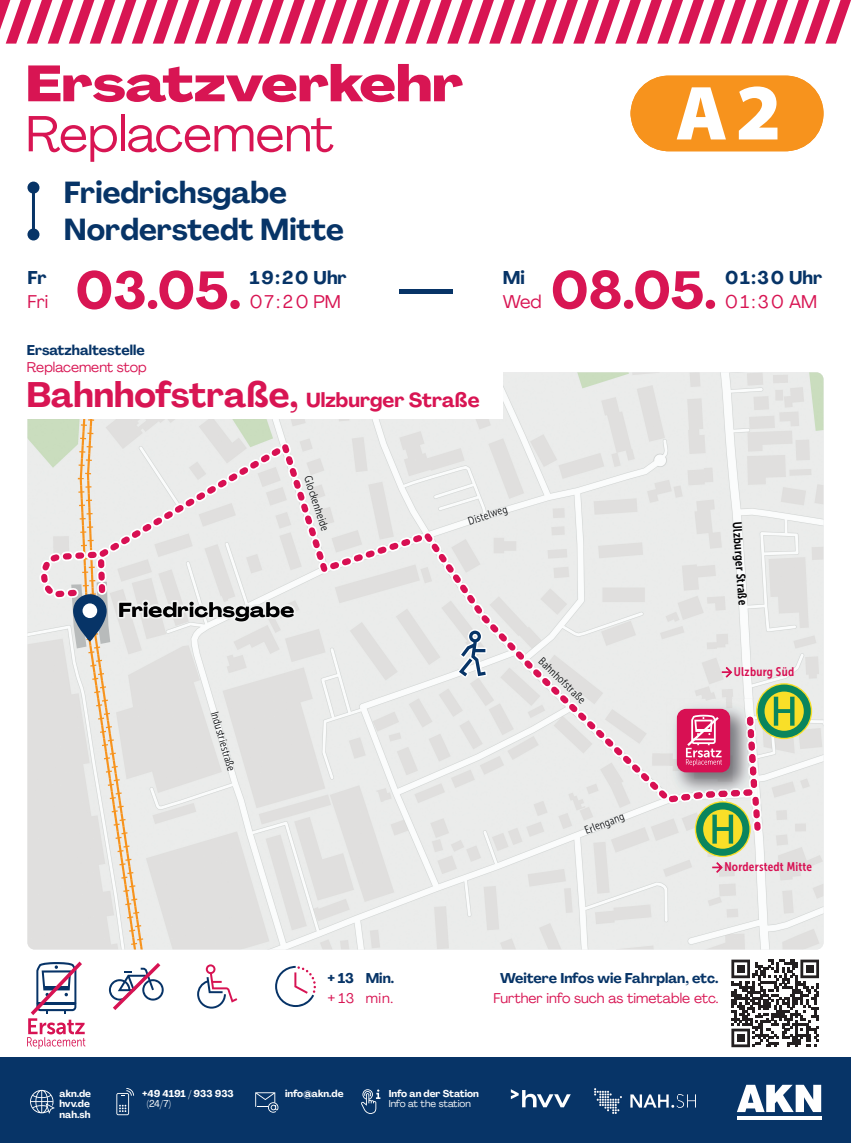
<style>
.page{position:relative;width:851px;height:1143px;background:#fff}
.page>*{position:absolute;margin:0;border:0;box-sizing:border-box;transform-origin:0 0}
.t1{font:700 52px "PP Agrandir";color:#d81553}
.t2{font:800 expanded 50px "PP Agrandir";color:#d81553}
.t3{font:50px "PP Agrandir";color:#d81553}
.t4{font:700 30px/37.5px "PP Agrandir";color:#073467}
.t5{font:700 20px "PP Agrandir";color:#d81553}
.t6{font:700 expanded 19.4px "PP Agrandir";letter-spacing:.02em;color:#000001}
.t7{font:700 18.25px "PP Agrandir";color:#073467}
.t8{font:18.25px "PP Agrandir";color:#d81553}
.t9{font:700 14px "PP Agrandir";color:#073467}
.t10{font:14px "PP Agrandir";color:#d81553}
.t11{font:12.45px "Museo Sans Cond 700";letter-spacing:.02em;color:#d81053}
.t12{font:12.45px "Museo Sans Cond 700";color:#000001}
.t13{font:11.05px "Museo Sans Cond 300";color:#0b0d0f}
.t14{font:700 9.85px/10.2px "PP Agrandir";color:#fff}
.t15{font:9.85px "PP Agrandir";color:#fff}
.s1{font-size:35px}
</style>
<div class="page">
<div style="left:0;top:1057px;width:850px;height:85px;background:#073467"></div>
<img style="left:594px;top:1088px;width:101px;height:26px">
<svg style="left:510px;top:1089px;width:60px;height:18px"></svg>
<svg style="left:0;top:0;width:850px;height:44px"></svg>
<svg style="left:737px;top:1084px;width:84px;height:27px"></svg>
<svg style="left:737px;top:1116px;width:84px;height:3px"></svg>
<svg style="left:731px;top:959px;width:87px;height:88px"></svg>
<div style="left:736px;top:964px;width:8px;height:8px;background:#231f20"></div>
<div style="left:805px;top:964px;width:8px;height:8px;background:#231f20"></div>
<div style="left:736px;top:1033px;width:8px;height:8px;background:#231f20"></div>
<svg style="left:30px;top:1089px;width:25px;height:24px"></svg>
<svg style="left:116px;top:1088px;width:18px;height:27px"></svg>
<svg style="left:255px;top:1092px;width:23px;height:20px"></svg>
<svg style="left:361px;top:1089px;width:19px;height:24px"></svg>
<hr style="left:32px;top:187px;width:3px;height:47px;background:#073467">
<div style="left:27px;top:181px;width:12px;height:12px;background:#073467;border-radius:50%"></div>
<div style="left:27px;top:228px;width:12px;height:12px;background:#073467;border-radius:50%"></div>
<hr style="left:398px;top:290px;width:54px;height:4px;background:#073467">
<img style="left:27px;top:372px;width:796px;height:577px">
<svg style="left:712px;top:862px;width:10px;height:10px"></svg>
<svg style="left:296px;top:444px;width:456px;height:358px;background:#e9e6e6"></svg>
<img style="left:666px;top:698px;width:91px;height:97px">
<img style="left:666px;top:787px;width:88px;height:8px">
<img style="left:666px;top:789px;width:86px;height:11px">
<svg style="left:745px;top:684px;width:65px;height:105px;background:#bbd2a7"></svg>
<img style="left:745px;top:715px;width:12px;height:74px">
<img style="left:746px;top:716px;width:11px;height:71px">
<svg style="left:696px;top:795px;width:66px;height:60px;background:#a4bb7f"></svg>
<div style="left:676px;top:708px;width:54px;height:64px;background:#d81053;border-radius:9px"></div>
<svg style="left:685px;top:714px;width:36px;height:52px"></svg>
<svg style="left:32px;top:418px;width:264px;height:531px;background:#e2e0dd"></svg>
<div style="left:27px;top:371px;width:476px;height:47px;background:#fff"></div>
<svg style="left:630px;top:76px;width:193px;height:75px"></svg>
<svg style="left:109px;top:963px;width:55px;height:47px"></svg>
<svg style="left:197px;top:964px;width:40px;height:44px"></svg>
<svg style="left:275px;top:965px;width:41px;height:41px"></svg>
<svg style="left:27px;top:961px;width:58px;height:87px"></svg>
<h2 class="t2" style="left:26px;top:52px;width:439px">Ersatzverkehr</h2>
<h2 class="t3" style="left:26px;top:103px;width:309px">Replacement</h2>
<h3 class="t7" style="left:27px;top:266px;width:21px">Fr</h3>
<h3 class="t8" style="left:27px;top:291px;width:22px">Fri</h3>
<h3 class="t4" style="left:64px;top:174px;width:281px">Friedrichsgabe<br>Norderstedt Mitte</h3>
<h1 class="t1" style="left:75px;top:258px;width:167px">03.05.</h1>
<h3 class="t7" style="left:503px;top:266px;width:24px">Mi</h3>
<h1 class="t1" style="left:550px;top:258px;width:167px">08.05.</h1>
<h3 class="t7" style="left:250px;top:266px;width:99px">19:20 Uhr</h3>
<h3 class="t7" style="left:725px;top:266px;width:99px">01:30 Uhr</h3>
<h3 class="t8" style="left:250px;top:291px;width:93px">07:20 PM</h3>
<h3 class="t8" style="left:725px;top:291px;width:93px">01:30 AM</h3>
<h3 class="t8" style="left:503px;top:291px;width:40px">Wed</h3>
<h3 class="t9" style="left:27px;top:341px;width:119px">Ersatzhaltestelle</h3>
<h3 class="t10" style="left:27px;top:358px;width:121px">Replacement stop</h3>
<h3 class="t5" style="left:26px;top:388px;width:454px"><span class="s1">Bahnhofstraße,</span> Ulzburger Straße</h3>
<p class="t13" style="left:313px;top:474px;width:59px;rotate:72deg">Glockenheide</p>
<h3 class="t6" style="left:118px;top:597px;width:177px">Friedrichsgabe</h3>
<p class="t13" style="left:220px;top:710px;width:63px;rotate:74deg">Industriestraße</p>
<p class="t13" style="left:466px;top:515px;width:42px;rotate:-18deg">Distelweg</p>
<p class="t13" style="left:544px;top:655px;width:62px;rotate:44deg">Bahnhofstraße</p>
<p class="t13" style="left:583px;top:825px;width:43px;rotate:-21deg">Erlengang</p>
<p class="t12" style="left:744px;top:521px;width:85px;rotate:86deg">Ulzburger Straße</p>
<p class="t11" style="left:733px;top:664px;width:62px">Ulzburg Süd</p>
<p class="t11" style="left:724px;top:860px;width:89px">Norderstedt Mitte</p>
<p class="t14" style="left:59px;top:1088px;width:33px">akn.de hvv.de nah.sh</p>
<p class="t14" style="left:142px;top:1088px;width:93px">+49 4191 / 933 933</p>
<p class="t15" style="left:147px;top:1097px;width:26px">(24/7)</p>
<h3 class="t9" style="left:327px;top:969px;width:68px">+ 13 Min.</h3>
<h3 class="t10" style="left:327px;top:989px;width:67px">+ 13 min.</h3>
<h3 class="t9" style="left:500px;top:969px;width:220px">Weitere Infos wie Fahrplan, etc.</h3>
<h3 class="t10" style="left:493px;top:989px;width:227px">Further info such as timetable etc.</h3>
<p class="t14" style="left:285px;top:1088px;width:60px">info@akn.de</p>
<p class="t14" style="left:388px;top:1088px;width:92px">Info an der Station</p>
<p class="t15" style="left:388px;top:1097px;width:84px">Info at the station</p>
</div>
